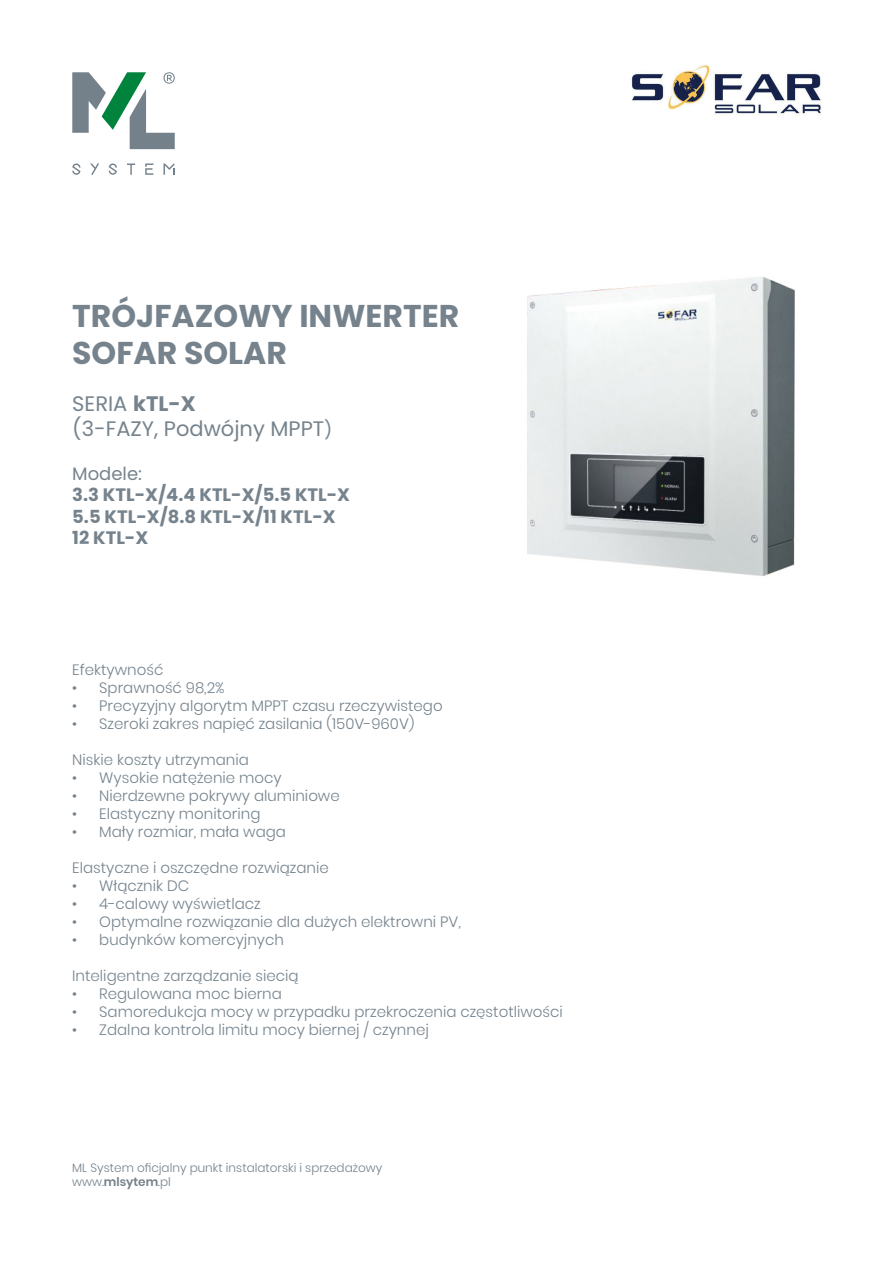
<style>
.page{position:relative;width:893px;height:1263px;background:#fff}
.page>*{position:absolute;margin:0;border:0;box-sizing:border-box;transform-origin:0 0}
.t1{font:700 31.5px "Poppins";color:#76838d}
.t2{font:21px "Poppins";color:#76838d}
.t3{font:700 18px "Poppins";color:#76838d}
.t4{font:18px "Poppins";color:#76838d}
.t5{font:300 15px "Poppins";color:#76838d}
.t6{font:300 12px "Poppins";color:#74818a}
.s1{font-weight:700}
.s2{font-size:18px}
.s3{font-weight:600}
</style>
<div class="page">
<svg style="left:127px;top:163px;width:8px;height:12px"></svg>
<svg style="left:72px;top:163px;width:8px;height:12px"></svg>
<svg style="left:90px;top:163px;width:9px;height:12px"></svg>
<svg style="left:145px;top:163px;width:8px;height:12px"></svg>
<svg style="left:163px;top:163px;width:12px;height:12px"></svg>
<svg style="left:109px;top:163px;width:8px;height:12px"></svg>
<svg style="left:72px;top:72px;width:103px;height:77px"></svg>
<img style="left:631px;top:64px;width:191px;height:51px">
<img style="left:527px;top:276px;width:268px;height:300px">
<p class="t1" style="left:72px;top:297px;width:388px">TRÓJFAZOWY INWERTER</p>
<p class="t1" style="left:72px;top:335px;width:216px">SOFAR SOLAR</p>
<p class="t2" style="left:72px;top:392px;width:125px">SERIA <span class="s1">kTL-X</span></p>
<p class="t2" style="left:72px;top:417px;width:262px">(3-FAZY, Podwójny MPPT<span class="s2">)</span></p>
<p class="t4" style="left:72px;top:463px;width:71px">Modele:</p>
<p class="t3" style="left:72px;top:484px;width:279px">3.3 KTL-X/4.4 KTL-X/5.5 KTL-X</p>
<p class="t3" style="left:72px;top:506px;width:265px">5.5 KTL-X/8.8 KTL-X/11 KTL-X</p>
<p class="t3" style="left:72px;top:528px;width:77px">12 KTL-X</p>
<p class="t5" style="left:72px;top:661px;width:93px">Efektywność</p>
<p class="t5" style="left:72px;top:679px;width:154px">• Sprawność 98,2%</p>
<p class="t5" style="left:72px;top:697px;width:372px">• Precyzyjny algorytm MPPT czasu rzeczywistego</p>
<p class="t5" style="left:72px;top:715px;width:344px">• Szeroki zakres napięć zasilania (150V-960V)</p>
<p class="t5" style="left:72px;top:751px;width:178px">Niskie koszty utrzymania</p>
<p class="t5" style="left:72px;top:769px;width:211px">• Wysokie natężenie mocy</p>
<p class="t5" style="left:72px;top:787px;width:269px">• Nierdzewne pokrywy aluminiowe</p>
<p class="t5" style="left:72px;top:805px;width:190px">• Elastyczny monitoring</p>
<p class="t5" style="left:72px;top:823px;width:215px">• Mały rozmiar, mała waga</p>
<p class="t5" style="left:72px;top:859px;width:258px">Elastyczne i oszczędne rozwiązanie</p>
<p class="t5" style="left:72px;top:877px;width:118px">• Włącznik DC</p>
<p class="t5" style="left:72px;top:895px;width:190px">• 4-calowy wyświetlacz</p>
<p class="t5" style="left:72px;top:913px;width:390px">• Optymalne rozwiązanie dla dużych elektrowni PV,</p>
<p class="t5" style="left:72px;top:931px;width:213px">• budynków komercyjnych</p>
<p class="t5" style="left:72px;top:967px;width:228px">Inteligentne zarządzanie siecią</p>
<p class="t5" style="left:72px;top:985px;width:211px">• Regulowana moc bierna</p>
<p class="t5" style="left:72px;top:1003px;width:492px">• Samoredukcja mocy w przypadku przekroczenia częstotliwości</p>
<p class="t5" style="left:72px;top:1021px;width:358px">• Zdalna kontrola limitu mocy biernej / czynnej</p>
<p class="t6" style="left:72px;top:1161px;width:311px">ML System oficjalny punkt instalatorski i sprzedażowy</p>
<p class="t6" style="left:72px;top:1175px;width:100px">www.<span class="s3">mlsytem</span>.pl</p>
</div>
